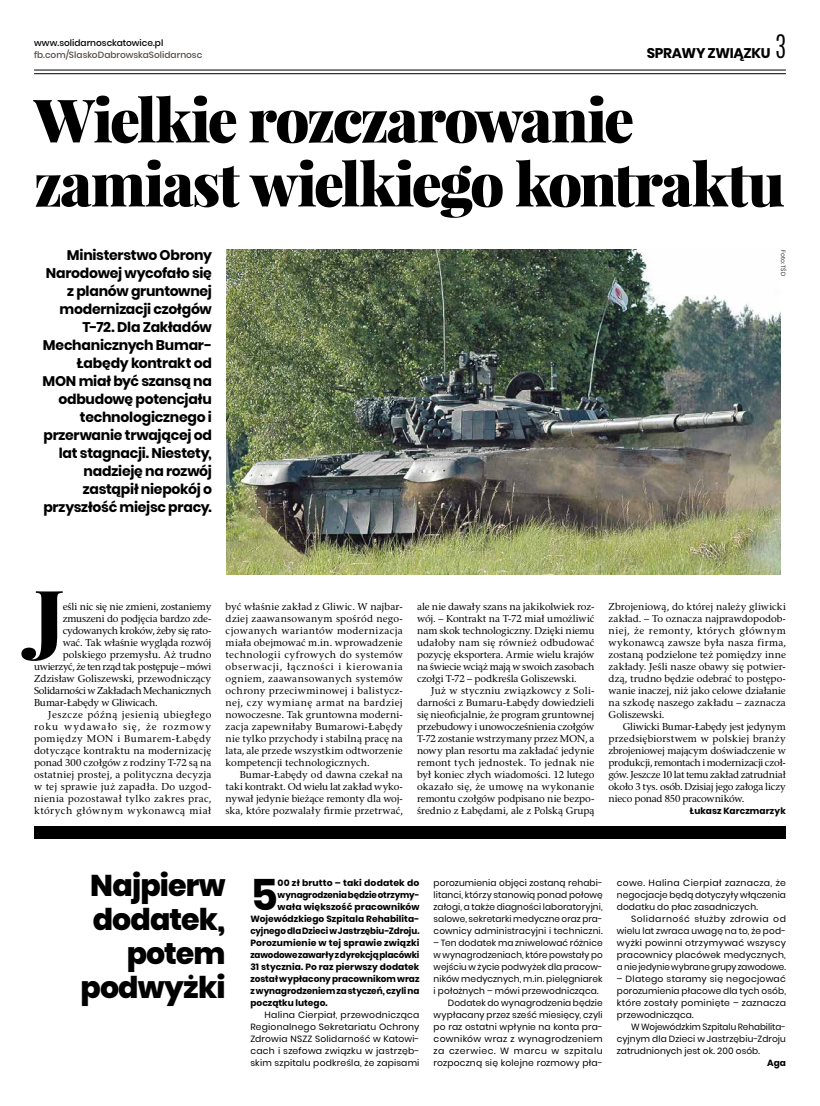
<style>
.page{position:relative;width:820px;height:1106px;background:#fff}
.page>*{position:absolute;margin:0;border:0;box-sizing:border-box;transform-origin:0 0}
.t1{font:900 77.7px "Playfair Display";color:#000}
.t2{font:900 60px/64px "Playfair Display";letter-spacing:-.035em;color:#000}
.t3{font:700 42.9px "Poppins";color:#000}
.t4{font:800 30px/34px "Poppins";letter-spacing:-.03em;color:#000;text-align:right}
.t5{font:700 14px/18px "Poppins";letter-spacing:-.02em;color:#000;text-align:right}
.t6{font:10px/12px "Rashel EFN";color:#000;text-align:justify}
.t7{font:10px "Rashel EFN";letter-spacing:.02em;color:#000}
.t8{font:10px "Rashel EFN";letter-spacing:-.035em;color:#000}
.t9{font:10px "Rashel EFN";letter-spacing:.05em;color:#000}
.t10{font:10px "Rashel EFN";letter-spacing:-.025em;color:#000}
.t11{font:10px "Rashel EFN";letter-spacing:.035em;color:#000}
.t12{font:10px "Rashel EFN";letter-spacing:.045em;color:#000}
.t13{font:10px "Rashel EFN";letter-spacing:.085em;color:#000}
.t14{font:9px/12px "Poppins";letter-spacing:.01em;color:#000;text-align:justify}
.t15{font:700 9px "Poppins";letter-spacing:.005em;color:#000}
.t16{font:500 9px "Poppins";color:#544d48}
.t17{font:9px "Poppins";letter-spacing:.035em;color:#000}
.t18{font:500 9px "Poppins";color:#000}
.t19{font:9px "Poppins";letter-spacing:.055em;color:#000}
.t20{font:300 6px "Poppins";letter-spacing:.005em;color:#000}
.s1{font-family:"Antonio";font-weight:300;font-size:27px}
</style>
<div class="page">
<img style="left:226px;top:250px;width:553px;height:324px">
<hr style="left:34px;top:70px;width:751px;height:1px;background:#000">
<hr style="left:34px;top:73px;width:751px;height:1px;background:#000">
<div style="left:34px;top:826px;width:751px;height:12px;background:#000"></div>
<p class="t18" style="left:34px;top:38px;width:131px">www.solidarnosckatowice.pl</p>
<p class="t16" style="left:34px;top:50px;width:170px">fb.com/SlaskoDabrowskaSolidarnosc</p>
<h3 class="t5" style="left:646px;top:44px;width:141px">SPRAWY ZWIĄZKU <span class="s1">3</span></h3>
<h2 class="t2" style="left:34px;top:87px;width:752px">Wielkie rozczarowanie zamiast wielkiego kontraktu</h2>
<p class="t5" style="left:42px;top:246px;width:171px">Ministerstwo Obrony<br>Narodowej wycofało się z planów gruntownej modernizacji czołgów<br>T-72. Dla Zakładów<br>Mechanicznych Bumar-<br>Łabędy kontrakt od<br>MON miał być szansą na odbudowę potencjału technologicznego i przerwanie trwającej od lat stagnacji. Niestety, nadzieję na rozwój zastąpił niepokój o przyszłość miejsc pracy.</p>
<p class="t20" style="left:786px;top:250px;width:28px;rotate:90deg">Foto: TŚD</p>
<h1 class="t1" style="left:34px;top:567px;width:32px">J</h1>
<p class="t6" style="left:63px;top:600px;width:150px">eśli nic się nie zmieni, zostaniemy</p>
<p class="t6" style="left:63px;top:612px;width:150px">zmuszeni do podjęcia bardzo zde-</p>
<p class="t8" style="left:63px;top:624px;width:150px">cydowanych kroków, żeby się rato-</p>
<p class="t6" style="left:63px;top:636px;width:150px">wać. Tak właśnie wygląda rozwój</p>
<p class="t6" style="left:63px;top:648px;width:150px">polskiego przemysłu. Aż trudno</p>
<p class="t8" style="left:34px;top:660px;width:179px">uwierzyć, że ten rząd tak postępuje – mówi</p>
<p class="t6" style="left:34px;top:672px;width:179px">Zdzisław Goliszewski, przewodniczący</p>
<p class="t10" style="left:34px;top:684px;width:179px">Solidarności w Zakładach Mechanicznych</p>
<p class="t6" style="left:34px;top:696px;width:125px">Bumar-Łabędy w Gliwicach.</p>
<p class="t12" style="left:48px;top:708px;width:164px">Jeszcze późną jesienią ubiegłego</p>
<p class="t13" style="left:34px;top:720px;width:179px">roku wydawało się, że rozmowy</p>
<p class="t9" style="left:34px;top:732px;width:179px">pomiędzy MON i Bumarem-Łabędy</p>
<p class="t7" style="left:34px;top:744px;width:179px">dotyczące kontraktu na modernizację</p>
<p class="t6" style="left:34px;top:756px;width:179px">ponad 300 czołgów z rodziny T-72 są na</p>
<p class="t7" style="left:34px;top:768px;width:179px">ostatniej prostej, a polityczna decyzja</p>
<p class="t7" style="left:34px;top:780px;width:179px">w tej sprawie już zapadła. Do uzgod-</p>
<p class="t11" style="left:34px;top:792px;width:179px">nienia pozostawał tylko zakres prac,</p>
<p class="t9" style="left:34px;top:804px;width:179px">których głównym wykonawcą miał</p>
<p class="t6" style="left:225px;top:600px;width:179px">być właśnie zakład z Gliwic. W najbar&shy;dziej zaawansowanym spośród nego&shy;cjowanych wariantów modernizacja miała obejmować m.in. wprowadzenie technologii cyfrowych do systemów obserwacji, łączności i kierowania ogniem, zaawansowanych systemów ochrony przeciwminowej i balistycz&shy;nej, czy wymianę armat na bardziej nowoczesne. Tak gruntowna moderni&shy;zacja zapewniłaby Bumarowi-Łabędy nie tylko przychody i stabilną pracę na lata, ale przede wszystkim odtworzenie kompetencji technologicznych.</p>
<p class="t6" style="left:225px;top:768px;width:179px;text-indent:14px">Bumar-Łabędy od dawna czekał na taki kontrakt. Od wielu lat zakład wyko&shy;nywał jedynie bieżące remonty dla woj&shy;ska, które pozwalały firmie przetrwać,</p>
<p class="t6" style="left:417px;top:600px;width:179px">ale nie dawały szans na jakikolwiek roz&shy;wój. – Kontrakt na T-72 miał umożliwić nam skok technologiczny. Dzięki niemu udałoby nam się również odbudować pozycję eksportera. Armie wielu krajów na świecie wciąż mają w swoich zasobach czołgi T-72 – podkreśla Goliszewski.</p>
<p class="t6" style="left:417px;top:684px;width:179px;text-indent:14px">Już w styczniu związkowcy z Soli&shy;darności z Bumaru-Łabędy dowiedzieli się nieoficjalnie, że program gruntownej przebudowy i unowocześnienia czołgów T-72 zostanie wstrzymany przez MON, a nowy plan resortu ma zakładać jedynie remont tych jednostek. To jednak nie był koniec złych wiadomości. 12 lutego okazało się, że umowę na wykonanie remontu czołgów podpisano nie bezpo&shy;średnio z Łabędami, ale z Polską Grupą</p>
<p class="t6" style="left:608px;top:600px;width:179px">Zbrojeniową, do której należy gliwicki zakład. – To oznacza najprawdopodob&shy;niej, że remonty, których głównym wykonawcą zawsze była nasza firma, zostaną podzielone też pomiędzy inne zakłady. Jeśli nasze obawy się potwier&shy;dzą, trudno będzie odebrać to postępo&shy;wanie inaczej, niż jako celowe działanie na szkodę naszego zakładu – zaznacza Goliszewski.</p>
<p class="t6" style="left:608px;top:720px;width:179px;text-indent:14px">Gliwicki Bumar-Łabędy jest jedynym przedsiębiorstwem w polskiej branży zbrojeniowej mającym doświadczenie w produkcji, remontach i modernizacji czoł&shy;gów. Jeszcze 10 lat temu zakład zatrudniał około 3 tys. osób. Dzisiaj jego załoga liczy nieco ponad 850 pracowników.</p>
<p class="t15" style="left:689px;top:806px;width:97px">Łukasz Karczmarzyk</p>
<h3 class="t4" style="left:81px;top:868px;width:146px">Najpierw dodatek, potem podwyżki</h3>
<h3 class="t3" style="left:250px;top:870px;width:29px">5</h3>
<p class="t15" style="left:277px;top:878px;width:143px">00 zł brutto – taki dodatek do</p>
<p class="t15" style="left:277px;top:890px;width:143px">wynagrodzenia będzie otrzymy-</p>
<p class="t15" style="left:277px;top:902px;width:143px">wała większość pracowników</p>
<p class="t15" style="left:250px;top:914px;width:170px">Wojewódzkiego Szpitala Rehabilita-</p>
<p class="t15" style="left:250px;top:926px;width:170px">cyjnego dla Dzieci w Jastrzębiu-Zdroju.</p>
<p class="t15" style="left:250px;top:938px;width:170px">Porozumienie w tej sprawie związki</p>
<p class="t15" style="left:250px;top:950px;width:170px">zawodowe zawarły z dyrekcją placówki</p>
<p class="t15" style="left:250px;top:962px;width:170px">31 stycznia. Po raz pierwszy dodatek</p>
<p class="t15" style="left:250px;top:974px;width:170px">został wypłacony pracownikom wraz</p>
<p class="t15" style="left:250px;top:986px;width:170px">z wynagrodzeniem za styczeń, czyli na</p>
<p class="t15" style="left:250px;top:998px;width:79px">początku lutego.</p>
<p class="t14" style="left:250px;top:1009px;width:171px;text-indent:14px">Halina Cierpiał, przewodnicząca Regionalnego Sekretariatu Ochrony Zdrowia NSZZ Solidarność w Katowi&shy;cach i szefowa związku w jastrzęb&shy;skim szpitalu podkreśla, że zapisami</p>
<p class="t14" style="left:433px;top:877px;width:171px">porozumienia objęci zostaną rehabi&shy;litanci, którzy stanowią ponad połowę załogi, a także diagności laboratoryjni, salowe, sekretarki medyczne oraz pra&shy;cownicy administracyjni i techniczni.</p>
<p class="t14" style="left:433px;top:937px;width:170px">– Ten dodatek ma zniwelować różnice</p>
<p class="t14" style="left:433px;top:949px;width:170px">w wynagrodzeniach, które powstały po</p>
<p class="t14" style="left:433px;top:961px;width:171px">wejściu w życie podwyżek dla pracow-</p>
<p class="t14" style="left:433px;top:973px;width:170px">ników medycznych, m.in. pielęgniarek</p>
<p class="t14" style="left:433px;top:985px;width:166px">i położnych – mówi przewodnicząca.</p>
<p class="t14" style="left:447px;top:997px;width:156px">Dodatek do wynagrodzenia będzie</p>
<p class="t14" style="left:433px;top:1009px;width:170px">wypłacany przez sześć miesięcy, czyli</p>
<p class="t14" style="left:433px;top:1021px;width:171px">po raz ostatni wpłynie na konta pra-</p>
<p class="t17" style="left:433px;top:1034px;width:170px">cowników wraz z wynagrodzeniem</p>
<p class="t19" style="left:433px;top:1046px;width:170px">za czerwiec. W marcu w szpitalu</p>
<p class="t14" style="left:433px;top:1057px;width:171px">rozpoczną się kolejne rozmowy pła-</p>
<p class="t14" style="left:616px;top:877px;width:170px">cowe. Halina Cierpiał zaznacza, że negocjacje będą dotyczyły włączenia dodatku do płac zasadniczych.</p>
<p class="t14" style="left:616px;top:913px;width:171px;text-indent:14px">Solidarność służby zdrowia od wielu lat zwraca uwagę na to, że pod&shy;wyżki powinni otrzymywać wszyscy pracownicy placówek medycznych, a nie jedynie wybrane grupy zawodowe.</p>
<p class="t14" style="left:616px;top:973px;width:170px">– Dlatego staramy się negocjować porozumienia płacowe dla tych osób, które zostały pominięte – zaznacza przewodnicząca.</p>
<p class="t14" style="left:616px;top:1021px;width:171px;text-indent:14px">W Wojewódzkim Szpitalu Rehabilita&shy;cyjnym dla Dzieci w Jastrzębiu-Zdroju zatrudnionych jest ok. 200 osób.</p>
<p class="t15" style="left:766px;top:1058px;width:20px">Aga</p>
</div>
